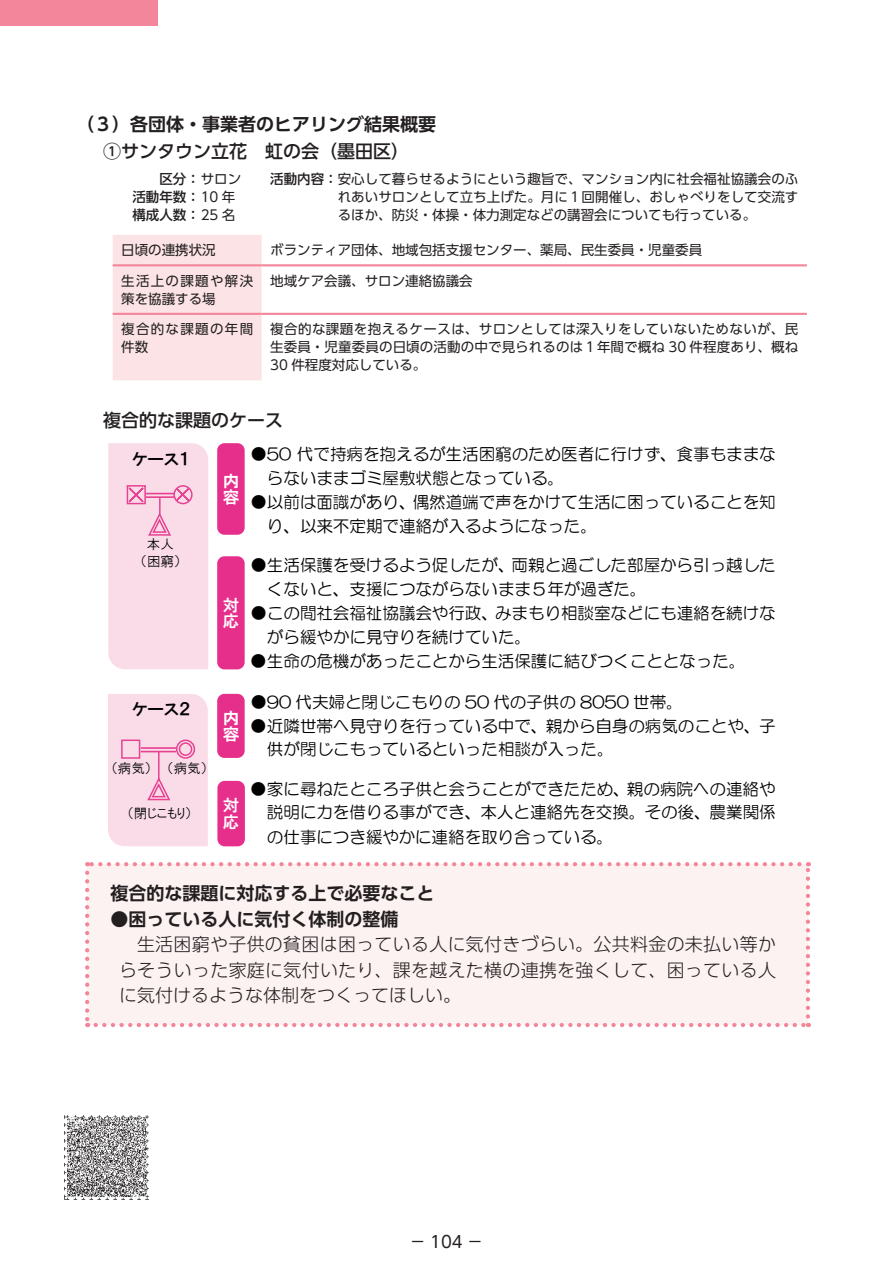
<style>
.page{position:relative;width:893px;height:1263px;background:#fff}
.page>*{position:absolute;margin:0;border:0;box-sizing:border-box;transform-origin:0 0}
.t1{font:300 18px/25.5px "UD Shin Go Pr 6 N";letter-spacing:.015em;color:#231f20;text-align:justify}
.t2{font:700 18px "UD Shin Go Pr 6 N De";color:#231f20}
.t3{font:500 18px "UD Shin Go Pr 6 N";color:#231f20}
.t4{font:18px "HGP Gothic E";color:#000}
.t5{font:16.5px/24px "HG Maru Gothic MPRO";color:#000}
.t6{font:16.5px "HGP Gothic E";color:#000}
.t7{font:16.5px/16.5px "HGP Gothic E";color:#fff}
.t8{font:16.5px "UD Shin Go Pr 6 N";color:#231f20}
.t9{font:13.5px/18px "UD Shin Go Pr 6 N";color:#231f20;text-align:justify}
.t10{font:13.5px/18px "UD Shin Go Pr 6 N";letter-spacing:.095em;color:#231f20}
.t11{font:500 13.5px/18px "UD Shin Go Pr 6 N";color:#231f20}
.t12{font:13.5px/17.7px "HGP Gothic M";color:#000;text-align:center}
.s1{font-weight:400}
.s2{font-weight:500}
</style>
<div class="page">
<div style="left:0;top:0;width:157px;height:26px;background:#f3869a"></div>
<div style="left:113px;top:235px;width:149px;height:145px;background:#fce4e6"></div>
<hr style="left:113px;top:264px;width:149px;height:2px;background:#f3869a">
<hr style="left:262px;top:264px;width:545px;height:2px;background:#f3869a">
<hr style="left:113px;top:313px;width:149px;height:2px;background:#f3869a">
<hr style="left:262px;top:313px;width:545px;height:2px;background:#f3869a">
<div style="left:217px;top:443px;width:28px;height:92px;background:#e62e8b;border-radius:7px"></div>
<div style="left:217px;top:556px;width:28px;height:113px;background:#e62e8b;border-radius:7px"></div>
<div style="left:217px;top:694px;width:28px;height:64px;background:#e62e8b;border-radius:7px"></div>
<div style="left:217px;top:781px;width:28px;height:65px;background:#e62e8b;border-radius:7px"></div>
<svg style="left:108px;top:443px;width:100px;height:226px;background:#f9d9e7"></svg>
<div style="left:108px;top:694px;width:100px;height:152px;background:#fadce9"></div>
<div style="left:87px;top:864px;width:721px;height:161px;background:#fdf2f2"></div>
<svg style="left:85px;top:873px;width:4px;height:154px"></svg>
<svg style="left:96px;top:1023px;width:713px;height:4px"></svg>
<svg style="left:806px;top:862px;width:4px;height:154px"></svg>
<svg style="left:87px;top:862px;width:712px;height:4px"></svg>
<img style="left:64px;top:1115px;width:85px;height:85px">
<p class="t2" style="left:76px;top:109px;width:361px">（３）各団体・事業者のヒアリング結果概要</p>
<p class="t3" style="left:103px;top:136px;width:307px">①サンタウン立花　虹の会（墨田区）</p>
<p class="t11" style="left:132px;top:170px;width:110px;text-indent:27px">区分：<span class="s1">サロン</span>活動年数：<span class="s1">10 年</span>構成人数：<span class="s1">25 名</span></p>
<p class="t9" style="left:338px;top:170px;width:462px;text-indent:-68px"><span class="s2">活動内容：</span>安心して暮らせるようにという趣旨で、マンション内に社会福祉協議会のふれあいサロンとして立ち上げた。月に１回開催し、おしゃべりをして交流するほか、防災・体操・体力測定などの講習会についても行っている。</p>
<p class="t9" style="left:121px;top:241px;width:96px">日頃の連携状況</p>
<p class="t9" style="left:270px;top:241px;width:433px">ボランティア団体、地域包括支援センター、薬局、民生委員・児童委員</p>
<p class="t10" style="left:121px;top:271px;width:133px">生活上の課題や解決策を協議する場</p>
<p class="t9" style="left:270px;top:271px;width:204px">地域ケア会議、サロン連絡協議会</p>
<p class="t10" style="left:121px;top:320px;width:133px">複合的な課題の年間件数</p>
<p class="t9" style="left:270px;top:320px;width:530px">複合的な課題を抱えるケースは、サロンとしては深入りをしていないためないが、民生委員・児童委員の日頃の活動の中で見られるのは１年間で概ね 30 件程度あり、概ね30 件程度対応している。</p>
<p class="t4" style="left:107px;top:409px;width:177px">複合的な課題のケース</p>
<p class="t6" style="left:132px;top:451px;width:59px">ケース１</p>
<p class="t5" style="left:267px;top:442px;width:510px;text-indent:-17px">●50 代で持病を抱えるが生活困窮のため医者に行けず、食事もままならないままゴミ屋敷状態となっている。</p>
<p class="t5" style="left:267px;top:490px;width:510px;text-indent:-17px">●以前は面識があり、偶然道端で声をかけて生活に困っていることを知り、以来不定期で連絡が入るようになった。</p>
<p class="t5" style="left:267px;top:553px;width:510px;text-indent:-17px">●生活保護を受けるよう促したが、両親と過ごした部屋から引っ越したくないと、支援につながらないまま５年が過ぎた。</p>
<p class="t5" style="left:267px;top:601px;width:510px;text-indent:-17px">●この間社会福祉協議会や行政、みまもり相談室などにも連絡を続けながら緩やかに見守りを続けていた。</p>
<p class="t5" style="left:250px;top:649px;width:496px">●生命の危機があったことから生活保護に結びつくこととなった。</p>
<p class="t3" style="left:103px;top:406px;width:181px">複合的な課題のケース</p>
<p class="t7" style="left:223px;top:473px;width:18px">内容</p>
<p class="t12" style="left:140px;top:535px;width:42px">本人<br>（困窮）</p>
<p class="t7" style="left:223px;top:596px;width:18px">対応</p>
<p class="t6" style="left:132px;top:701px;width:59px">ケース２</p>
<p class="t5" style="left:250px;top:690px;width:434px">●90 代夫婦と閉じこもりの 50 代の子供の 8050 世帯。</p>
<p class="t5" style="left:267px;top:713px;width:510px;text-indent:-17px">●近隣世帯へ見守りを行っている中で、親から自身の病気のことや、子供が閉じこもっているといった相談が入った。</p>
<p class="t5" style="left:267px;top:776px;width:510px;text-align:justify;text-indent:-17px">●家に尋ねたところ子供と会うことができたため、親の病院への連絡や説明に力を借りる事ができ、本人と連絡先を交換。その後、農業関係の仕事につき緩やかに連絡を取り合っている。</p>
<p class="t7" style="left:223px;top:709px;width:18px">内容</p>
<p class="t12" style="left:111px;top:760px;width:98px">（病気） （病気）</p>
<p class="t7" style="left:223px;top:797px;width:18px">対応</p>
<p class="t12" style="left:127px;top:804px;width:66px">（閉じこもり）</p>
<p class="t2" style="left:111px;top:879px;width:326px">複合的な課題に対応する上で必要なこと</p>
<p class="t2" style="left:111px;top:904px;width:290px">●困っている人に気付く体制の整備</p>
<p class="t1" style="left:119px;top:931px;width:658px;text-indent:18px">生活困窮や子供の貧困は困っている人に気付きづらい。公共料金の未払い等からそういった家庭に気付いたり、課を越えた横の連携を強くして、困っている人に気付けるような体制をつくってほしい。</p>
<p class="t8" style="left:409px;top:1228px;width:75px">－ 104 －</p>
</div>
